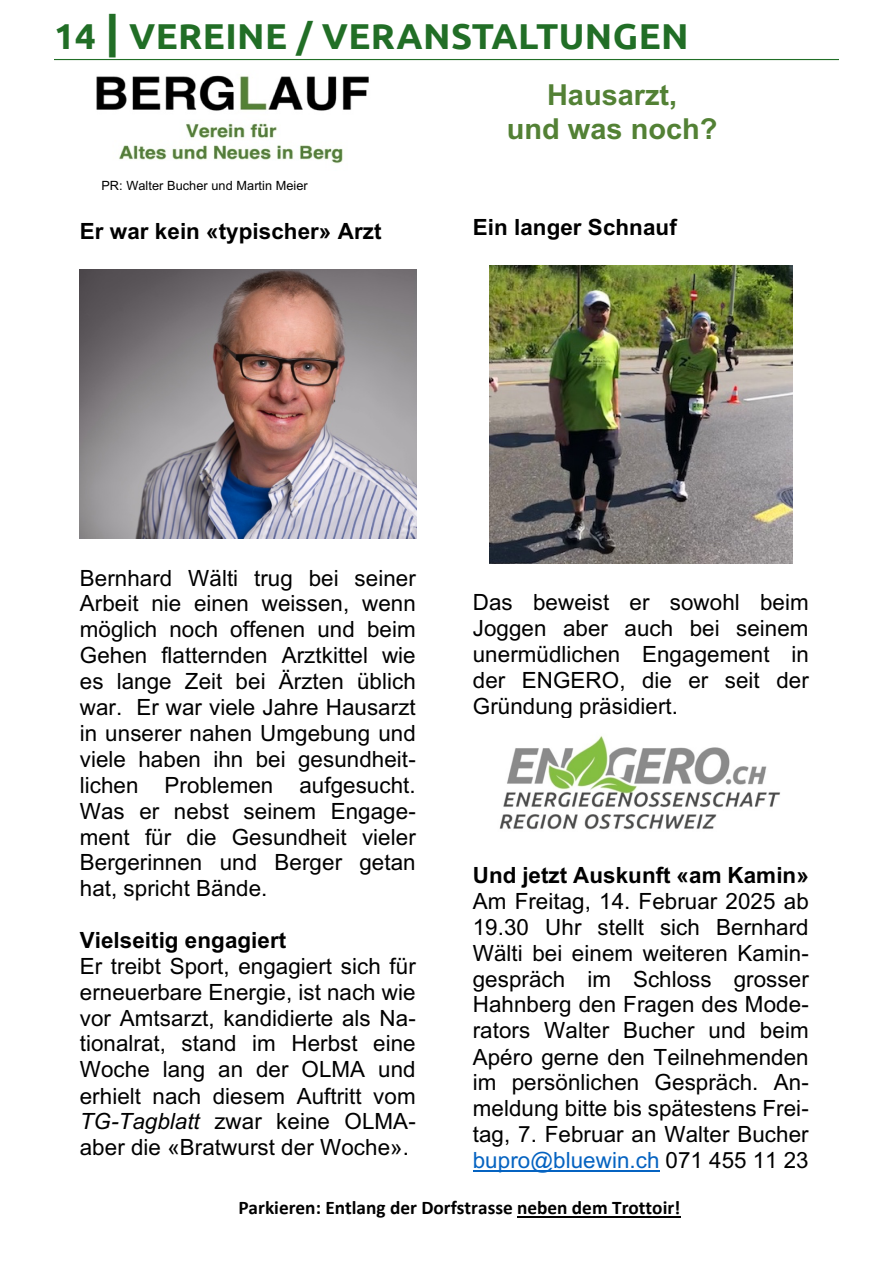
<style>
.page{position:relative;width:893px;height:1263px;background:#fff}
.page>*{position:absolute;margin:0;border:0;box-sizing:border-box;transform-origin:0 0}
.t1{font:700 36px "Ubuntu";letter-spacing:.01em;color:#216e26}
.t2{font:700 28.95px/33.2px "Arial";color:#538135;text-align:center}
.t3{font:22.35px/26px "Arial";letter-spacing:.005em;color:#000;text-align:justify}
.t4{font:700 22.35px "Arial";letter-spacing:.005em;color:#000}
.t5{font:700 19.35px "Calibri";color:#000}
.t6{font:12.75px "Arial";letter-spacing:.005em;color:#000}
.s1{font-style:inherit}
.s2{font-size:45px}
.s3{font-weight:700}
.s4{font-style:italic}
.s5{color:#0563c1}
</style>
<div class="page">
<hr style="left:54px;top:59px;width:785px;height:1px;background:#216e26">
<hr style="left:473px;top:1170px;width:187px;height:2px;background:#0563c1">
<img style="left:96px;top:75px;width:273px;height:89px">
<img style="left:80px;top:270px;width:336px;height:268px">
<img style="left:490px;top:266px;width:302px;height:297px">
<img style="left:499px;top:736px;width:281px;height:94px">
<hr style="left:517px;top:1216px;width:163px;height:1px;background:#000">
<h1 class="t1" style="left:54px;top:13px;width:636px"><span class="s1">14</span> <span class="s2">|</span> VEREINE / VERANSTALTUNGEN</h1>
<p class="t6" style="left:101px;top:176px;width:208px">PR: Walter Bucher und Martin Meier</p>
<p class="t4" style="left:80px;top:216px;width:303px">Er war kein «typischer» Arzt</p>
<p class="t2" style="left:507px;top:79px;width:212px">Hausarzt,<br>und was noch?</p>
<p class="t4" style="left:473px;top:211px;width:205px">Ein langer Schnauf</p>
<p class="t3" style="left:80px;top:565px;width:338px">Bernhard Wälti trug bei seiner Arbeit nie einen weissen, wenn möglich noch offenen und beim Gehen flatternden Arztkittel wie es lange Zeit bei Ärzten üblich war. Er war viele Jahre Hausarzt in unserer nahen Umgebung und viele haben ihn bei gesundheit&shy;lichen Problemen aufgesucht.<br>Was er nebst seinem Engage&shy;ment für die Gesundheit vieler Bergerinnen und Berger getan hat, spricht Bände.</p>
<p class="t3" style="left:80px;top:927px;width:337px;text-align:left"><span class="s3">Vielseitig engagiert<br></span>Er treibt Sport, engagiert sich für erneuerbare Energie, ist nach wie vor Amtsarzt, kandidierte als Na&shy;tionalrat, stand im Herbst eine<br>Woche lang an der OLMA und erhielt nach diesem Auftritt vom<br><span class="s4">TG-Tagblatt</span> zwar keine OLMA&shy;aber die «Bratwurst der Woche».</p>
<p class="t3" style="left:473px;top:589px;width:337px">Das beweist er sowohl beim Joggen aber auch bei seinem unermüdlichen Engagement in der ENGERO, die er seit der Gründung präsidiert.</p>
<p class="t3" style="left:473px;top:862px;width:338px"><span class="s3">Und jetzt Auskunft «am Kamin» </span>Am Freitag, 14. Februar 2025 ab 19.30 Uhr stellt sich Bernhard Wälti bei einem weiteren Kamin&shy;gespräch im Schloss grosser Hahnberg den Fragen des Mode&shy;rators Walter Bucher und beim Apéro gerne den Teilnehmenden im persönlichen Gespräch. An&shy;meldung bitte bis spätestens Frei&shy;tag, 7. Februar an Walter Bucher <span class="s5">bupro@bluewin.ch</span> 071 455 11 23</p>
<p class="t5" style="left:238px;top:1194px;width:444px">Parkieren: Entlang der Dorfstrasse neben dem Trottoir!</p>
</div>
